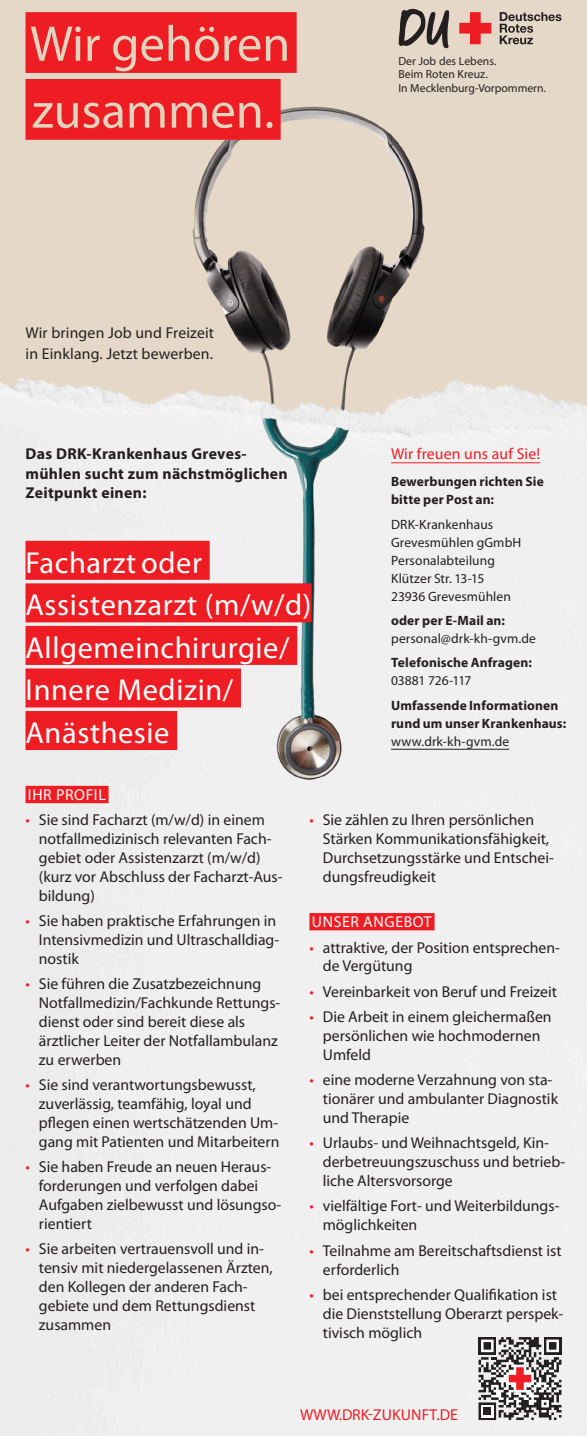
<style>
.page{position:relative;width:587px;height:1436px;background:#fff}
.page>*{position:absolute;margin:0;border:0;box-sizing:border-box;transform-origin:0 0}
.t1{font:50.62px/66.8px "Myriad Pro";color:#e1d4be}
.t2{font:30.38px/42.5px "Myriad Pro";letter-spacing:.02em;color:#fff}
.t3{font:15.75px/18.9px "Myriad Pro";color:#231f20}
.t4{font:700 15.75px/19.1px "Myriad Pro";letter-spacing:.02em;color:#231f20}
.t5{font:15.75px "Myriad Pro";letter-spacing:.01em;color:#ee1d23}
.t6{font:15.75px "Myriad Pro";letter-spacing:.04em;color:#fff}
.t7{font:13.5px/18px "Myriad Pro";letter-spacing:.005em;color:#231f20}
.t8{font:700 13.5px/18px "Myriad Pro";letter-spacing:.01em;color:#231f20}
.t9{font:11.7px/13.5px "Myriad Pro";color:#231f20}
.s1{color:#ee1d23}
</style>
<div class="page">
<img style="left:0;top:0;width:587px;height:1435px">
<div style="left:26px;top:785px;width:83px;height:18px;background:#ee1d23"></div>
<div style="left:309px;top:912px;width:125px;height:18px;background:#ee1d23"></div>
<hr style="left:391px;top:748px;width:118px;height:1px;background:#231f20">
<hr style="left:391px;top:462px;width:149px;height:1px;background:#ee1d23">
<div style="left:26px;top:540px;width:184px;height:39px;background:#ee1d23"></div>
<div style="left:26px;top:583px;width:285px;height:39px;background:#ee1d23"></div>
<div style="left:26px;top:626px;width:271px;height:38px;background:#ee1d23"></div>
<div style="left:26px;top:668px;width:215px;height:39px;background:#ee1d23"></div>
<div style="left:26px;top:711px;width:151px;height:39px;background:#ee1d23"></div>
<svg style="left:459px;top:12px;width:32px;height:32px"></svg>
<svg style="left:500px;top:12px;width:61px;height:32px;background:#b3a89d"></svg>
<svg style="left:398px;top:9px;width:51px;height:39px;background:#897f78"></svg>
<div style="left:26px;top:12px;width:271px;height:61px;background:#ee1d23"></div>
<div style="left:26px;top:79px;width:255px;height:61px;background:#ee1d23"></div>
<svg style="left:478px;top:1336px;width:83px;height:83px"></svg>
<h1 class="t1" style="left:30px;top:10px;width:262px">Wir gehören zusammen.</h1>
<p class="t3" style="left:26px;top:322px;width:190px;line-height:20.2px">Wir bringen Job und Freizeit in Einklang. Jetzt bewerben.</p>
<p class="t4" style="left:26px;top:444px;width:264px">Das DRK-Krankenhaus Greves&shy;mühlen sucht zum nächstmöglichen<br>Zeitpunkt einen:</p>
<h2 class="t2" style="left:26px;top:540px;width:287px">Facharzt oder<br>Assistenzarzt (m/w/d)<br>Allgemeinchirurgie/<br>Innere Medizin/<br>Anästhesie</h2>
<p class="t9" style="left:398px;top:54px;width:149px">Der Job des Lebens.<br>Beim Roten Kreuz.<br>In Mecklenburg-Vorpommern.</p>
<p class="t5" style="left:391px;top:444px;width:151px">Wir freuen uns auf Sie!</p>
<p class="t8" style="left:391px;top:472px;width:154px">Bewerbungen richten Sie bitte per Post an:</p>
<p class="t7" style="left:391px;top:514px;width:132px">DRK-Krankenhaus<br>Grevesmühlen gGmbH<br>Personalabteilung<br>Klützer Str. 13-15<br>23936 Grevesmühlen</p>
<p class="t8" style="left:391px;top:611px;width:115px">oder per E-Mail an:</p>
<p class="t7" style="left:391px;top:629px;width:146px">personal@drk-kh-gvm.de</p>
<p class="t8" style="left:391px;top:653px;width:142px">Telefonische Anfragen:</p>
<p class="t7" style="left:391px;top:671px;width:82px">03881 726-117</p>
<p class="t8" style="left:391px;top:695px;width:177px">Umfassende Informationen rund um unser Krankenhaus:</p>
<p class="t7" style="left:391px;top:732px;width:120px">www.drk-kh-gvm.de</p>
<p class="t6" style="left:28px;top:784px;width:79px">IHR PROFIL</p>
<p class="t3" style="left:39px;top:810px;width:245px;text-indent:-13px"><span class="s1">•</span> Sie sind Facharzt (m/w/d) in einem notfallmedizinisch relevanten Fach&shy;gebiet oder Assistenzarzt (m/w/d) (kurz vor Abschluss der Facharzt-Aus&shy;bildung)</p>
<p class="t3" style="left:39px;top:911px;width:242px;text-indent:-13px"><span class="s1">•</span> Sie haben praktische Erfahrungen in<br>Intensivmedizin und Ultraschalldiag&shy;nostik</p>
<p class="t3" style="left:39px;top:974px;width:243px;text-indent:-13px"><span class="s1">•</span> Sie führen die Zusatzbezeichnung<br>Notfallmedizin/Fachkunde Rettungs&shy;dienst oder sind bereit diese als ärztlicher Leiter der Notfallambulanz zu erwerben</p>
<p class="t3" style="left:39px;top:1075px;width:242px;text-indent:-13px"><span class="s1">•</span> Sie sind verantwortungsbewusst, zuverlässig, teamfähig, loyal und pflegen einen wertschätzenden Um&shy;gang mit Patienten und Mitarbeitern</p>
<p class="t3" style="left:39px;top:1157px;width:244px;text-indent:-13px"><span class="s1">•</span> Sie haben Freude an neuen Heraus&shy;forderungen und verfolgen dabei<br>Aufgaben zielbewusst und lösungso&shy;rientiert</p>
<p class="t3" style="left:39px;top:1239px;width:235px;text-indent:-13px"><span class="s1">•</span> Sie arbeiten vertrauensvoll und in&shy;tensiv mit niedergelassenen Ärzten, den Kollegen der anderen Fach&shy;gebiete und dem Rettungsdienst zusammen</p>
<p class="t3" style="left:323px;top:810px;width:233px;text-indent:-13px"><span class="s1">•</span> Sie zählen zu Ihren persönlichen<br>Stärken Kommunikationsfähigkeit,<br>Durchsetzungsstärke und Entschei&shy;dungsfreudigkeit</p>
<p class="t6" style="left:312px;top:912px;width:121px">UNSER ANGEBOT</p>
<p class="t3" style="left:323px;top:937px;width:239px;text-indent:-13px"><span class="s1">•</span> attraktive, der Position entsprechen&shy;de Vergütung</p>
<p class="t3" style="left:309px;top:981px;width:249px"><span class="s1">•</span> Vereinbarkeit von Beruf und Freizeit</p>
<p class="t3" style="left:323px;top:1006px;width:230px;text-indent:-13px"><span class="s1">•</span> Die Arbeit in einem gleichermaßen persönlichen wie hochmodernen<br>Umfeld</p>
<p class="t3" style="left:323px;top:1069px;width:237px;text-indent:-13px"><span class="s1">•</span> eine moderne Verzahnung von sta&shy;tionärer und ambulanter Diagnostik und Therapie</p>
<p class="t3" style="left:323px;top:1133px;width:244px;text-indent:-13px"><span class="s1">•</span> Urlaubs- und Weihnachtsgeld, Kin&shy;derbetreuungszuschuss und betrieb&shy;liche Altersvorsorge</p>
<p class="t3" style="left:323px;top:1196px;width:238px;text-indent:-13px"><span class="s1">•</span> vielfältige Fort- und Weiterbildungs&shy;möglichkeiten</p>
<p class="t3" style="left:323px;top:1240px;width:240px;text-indent:-13px"><span class="s1">•</span> Teilnahme am Bereitschaftsdienst ist erforderlich</p>
<p class="t3" style="left:323px;top:1284px;width:242px;text-indent:-13px"><span class="s1">•</span> bei entsprechender Qualifikation ist die Dienststellung Oberarzt perspek&shy;tivisch möglich</p>
<p class="t5" style="left:300px;top:1404px;width:159px">WWW.DRK-ZUKUNFT.DE</p>
</div>
